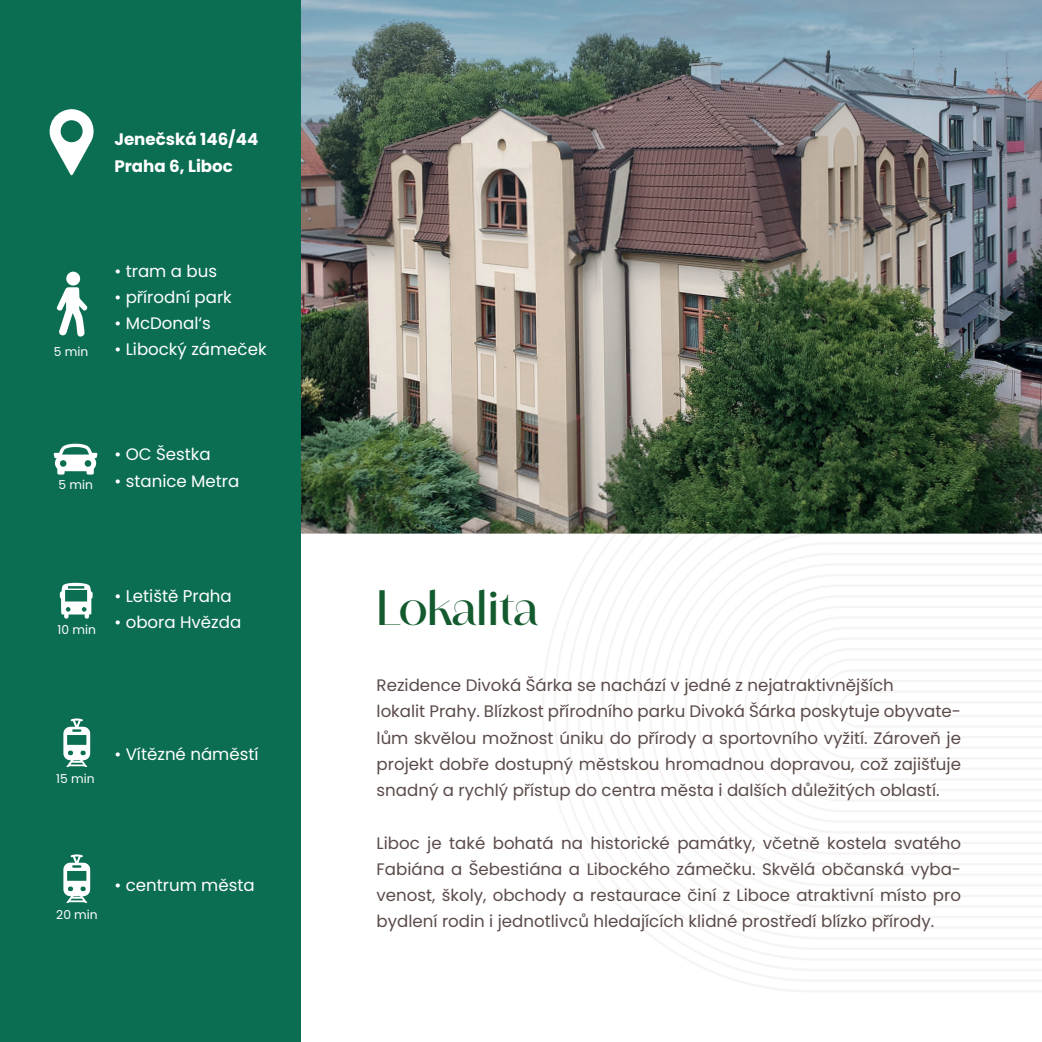
<style>
.page{position:relative;width:1042px;height:1042px;background:#fff}
.page>*{position:absolute;margin:0;border:0;box-sizing:border-box;transform-origin:0 0}
.t1{font:500 45.5px "Amandine";color:#135a2e}
.t2{font:16.97px "Poppins";color:#fff}
.t3{font:16.62px/26.2px "Poppins";color:#5a4b49}
.t4{font:16.62px "Poppins";color:#fff}
.t5{font:700 16.62px/26.2px "Poppins";color:#fff}
.t6{font:12.25px "Poppins";color:#fff}
</style>
<div class="page">
<svg style="left:566px;top:533px;width:476px;height:438px"></svg>
<svg style="left:577px;top:533px;width:465px;height:427px"></svg>
<svg style="left:589px;top:533px;width:453px;height:417px"></svg>
<svg style="left:601px;top:533px;width:441px;height:406px"></svg>
<svg style="left:613px;top:533px;width:429px;height:396px"></svg>
<svg style="left:625px;top:533px;width:417px;height:385px"></svg>
<svg style="left:637px;top:533px;width:405px;height:374px"></svg>
<svg style="left:649px;top:533px;width:393px;height:364px"></svg>
<svg style="left:661px;top:533px;width:381px;height:353px"></svg>
<svg style="left:673px;top:542px;width:369px;height:334px"></svg>
<svg style="left:685px;top:553px;width:357px;height:312px"></svg>
<svg style="left:697px;top:563px;width:345px;height:292px"></svg>
<svg style="left:708px;top:574px;width:334px;height:270px"></svg>
<svg style="left:720px;top:584px;width:322px;height:249px"></svg>
<svg style="left:732px;top:595px;width:310px;height:228px"></svg>
<svg style="left:744px;top:606px;width:298px;height:206px"></svg>
<svg style="left:756px;top:616px;width:286px;height:186px"></svg>
<svg style="left:768px;top:627px;width:274px;height:164px"></svg>
<svg style="left:780px;top:637px;width:262px;height:143px"></svg>
<img style="left:300px;top:0;width:741px;height:533px">
<hr style="left:1041px;top:0;width:1px;height:534px;background:#0b6e53">
<div style="left:0;top:0;width:300px;height:1042px;background:#0b6e53"></div>
<svg style="left:49px;top:109px;width:45px;height:66px"></svg>
<svg style="left:56px;top:272px;width:32px;height:65px"></svg>
<svg style="left:54px;top:443px;width:43px;height:31px"></svg>
<svg style="left:63px;top:718px;width:27px;height:49px"></svg>
<svg style="left:63px;top:854px;width:27px;height:49px"></svg>
<svg style="left:60px;top:583px;width:33px;height:35px"></svg>
<p class="t5" style="left:114px;top:126px;width:145px">Jenečská 146/44<br>Praha 6, Liboc</p>
<p class="t6" style="left:54px;top:344px;width:36px">5 min</p>
<p class="t4" style="left:114px;top:261px;width:104px">• tram a bus</p>
<p class="t4" style="left:114px;top:287px;width:119px">• přírodní park</p>
<p class="t4" style="left:114px;top:314px;width:98px">• McDonal‘s</p>
<p class="t4" style="left:114px;top:340px;width:154px">• Libocký zámeček</p>
<p class="t6" style="left:59px;top:478px;width:36px">5 min</p>
<p class="t4" style="left:114px;top:445px;width:98px">• OC Šestka</p>
<p class="t4" style="left:114px;top:471px;width:126px">• stanice Metra</p>
<p class="t6" style="left:58px;top:623px;width:40px">10 min</p>
<p class="t2" style="left:114px;top:586px;width:119px">• Letiště Praha</p>
<p class="t4" style="left:114px;top:613px;width:128px">• obora Hvězda</p>
<p class="t6" style="left:56px;top:771px;width:40px">15 min</p>
<p class="t4" style="left:114px;top:744px;width:146px">• Vítězné náměstí</p>
<p class="t6" style="left:56px;top:907px;width:43px">20 min</p>
<p class="t4" style="left:114px;top:875px;width:142px">• centrum města</p>
<h1 class="t1" style="left:376px;top:575px;width:163px">Lokalita</h1>
<p class="t3" style="left:376px;top:672px;width:586px">Rezidence Divoká Šárka se nachází v jedné z nejatraktivnějších<br>lokalit Prahy. Blízkost přírodního parku Divoká Šárka poskytuje obyvate&shy;lům skvělou možnost úniku do přírody a sportovního vyžití. Zároveň je projekt dobře dostupný městskou hromadnou dopravou, což zajišťuje snadný a rychlý přístup do centra města i dalších důležitých oblastí.</p>
<p class="t3" style="left:376px;top:830px;width:586px;text-align:justify">Liboc je také bohatá na historické památky, včetně kostela svatého Fabiána a Šebestiána a Libockého zámečku. Skvělá občanská vyba&shy;venost, školy, obchody a restaurace činí z Liboce atraktivní místo pro bydlení rodin i jednotlivců hledajících klidné prostředí blízko přírody.</p>
</div>
